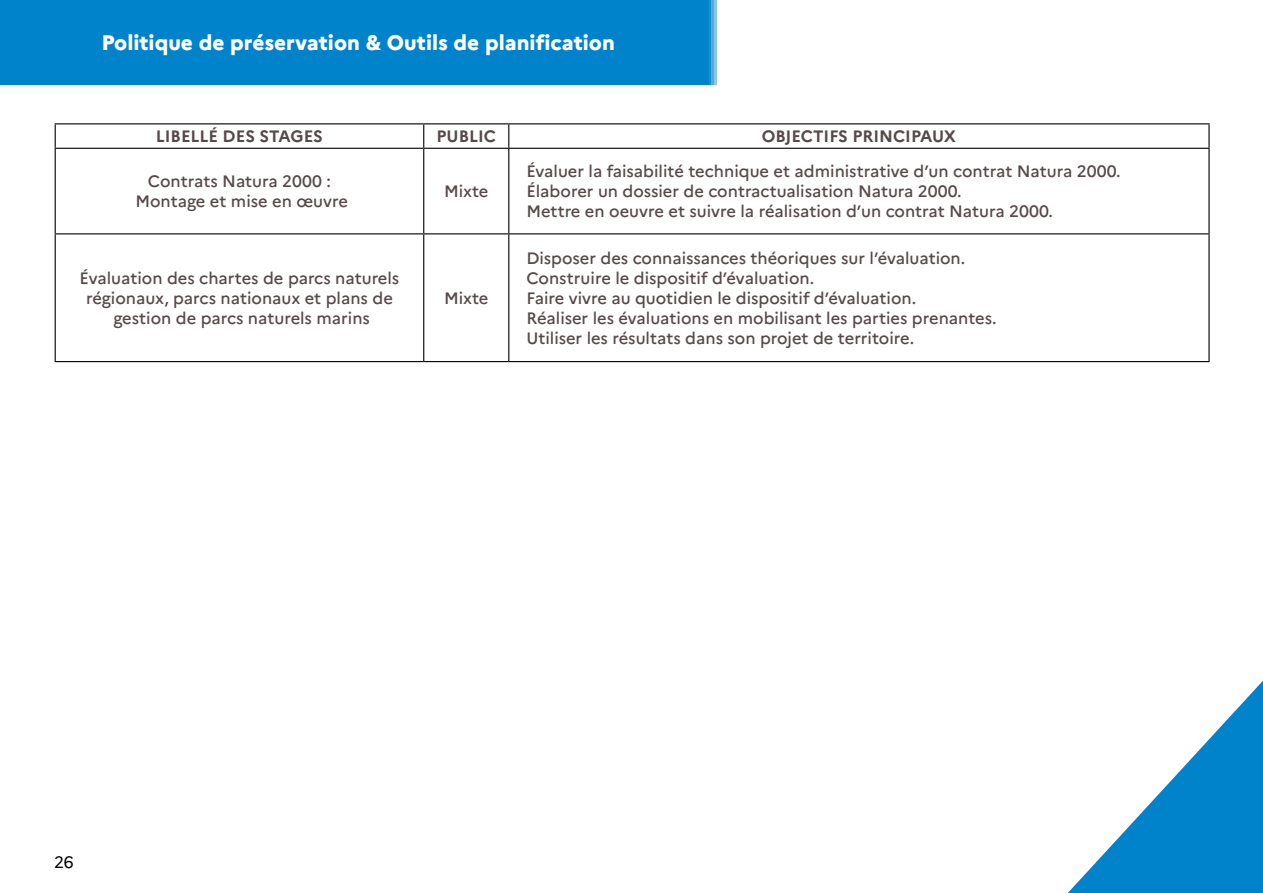
<style>
.page{position:relative;width:1263px;height:893px;background:#fff}
.page>*{position:absolute;margin:0;border:0;box-sizing:border-box;transform-origin:0 0}
.t1{font:800 21px "Marianne";color:#fff}
.t2{font:500 16.5px/19.8px "Marianne";color:#564949;text-align:center}
.t3{font:700 16.5px "Marianne";color:#564949}
.t4{font:16.5px "Marianne";color:#000}
</style>
<div class="page">
<div style="left:0;top:0;width:716px;height:85px;background:#0083cb"></div>
<svg style="left:1068px;top:680px;width:195px;height:213px"></svg>
<hr style="left:55px;top:123px;width:369px;height:1px;background:#000">
<hr style="left:424px;top:123px;width:85px;height:1px;background:#000">
<hr style="left:509px;top:123px;width:700px;height:1px;background:#000">
<hr style="left:55px;top:148px;width:369px;height:1px;background:#000">
<hr style="left:424px;top:148px;width:85px;height:1px;background:#000">
<hr style="left:509px;top:148px;width:700px;height:1px;background:#000">
<hr style="left:55px;top:233px;width:369px;height:1px;background:#000">
<hr style="left:424px;top:233px;width:85px;height:1px;background:#000">
<hr style="left:509px;top:233px;width:700px;height:1px;background:#000">
<hr style="left:55px;top:361px;width:369px;height:1px;background:#000">
<hr style="left:424px;top:361px;width:85px;height:1px;background:#000">
<hr style="left:509px;top:361px;width:700px;height:1px;background:#000">
<svg style="left:55px;top:124px;width:1px;height:24px"></svg>
<hr style="left:55px;top:149px;width:1px;height:84px;background:#000">
<hr style="left:55px;top:234px;width:1px;height:127px;background:#000">
<svg style="left:423px;top:124px;width:1px;height:24px"></svg>
<svg style="left:508px;top:124px;width:1px;height:24px"></svg>
<svg style="left:1208px;top:124px;width:1px;height:24px"></svg>
<hr style="left:423px;top:149px;width:1px;height:84px;background:#000">
<hr style="left:508px;top:149px;width:1px;height:84px;background:#000">
<hr style="left:1208px;top:149px;width:1px;height:84px;background:#000">
<hr style="left:423px;top:234px;width:1px;height:127px;background:#000">
<hr style="left:508px;top:234px;width:1px;height:127px;background:#000">
<hr style="left:1208px;top:234px;width:1px;height:127px;background:#000">
<p class="t1" style="left:102px;top:30px;width:515px">Politique de préservation &amp; Outils de planification</p>
<p class="t3" style="left:156px;top:126px;width:169px">LIBELLÉ DES STAGES</p>
<p class="t3" style="left:436px;top:126px;width:61px">PUBLIC</p>
<p class="t3" style="left:762px;top:126px;width:196px">OBJECTIFS PRINCIPAUX</p>
<p class="t2" style="left:135px;top:172px;width:214px">Contrats Natura 2000 :<br>Montage et mise en œuvre</p>
<p class="t2" style="left:444px;top:181px;width:46px">Mixte</p>
<p class="t2" style="left:526px;top:162px;width:596px;text-align:left">Évaluer la faisabilité technique et administrative d’un contrat Natura 2000.<br>Élaborer un dossier de contractualisation Natura 2000.<br>Mettre en oeuvre et suivre la réalisation d’un contrat Natura 2000.</p>
<p class="t2" style="left:80px;top:268px;width:321px">Évaluation des chartes de parcs naturels régionaux, parcs nationaux et plans de gestion de parcs naturels marins</p>
<p class="t2" style="left:444px;top:288px;width:46px">Mixte</p>
<p class="t2" style="left:526px;top:248px;width:472px;text-align:left">Disposer des connaissances théoriques sur l’évaluation.<br>Construire le dispositif d’évaluation.<br>Faire vivre au quotidien le dispositif d’évaluation.<br>Réaliser les évaluations en mobilisant les parties prenantes.<br>Utiliser les résultats dans son projet de territoire.</p>
<p class="t4" style="left:54px;top:852px;width:21px">26</p>
</div>
